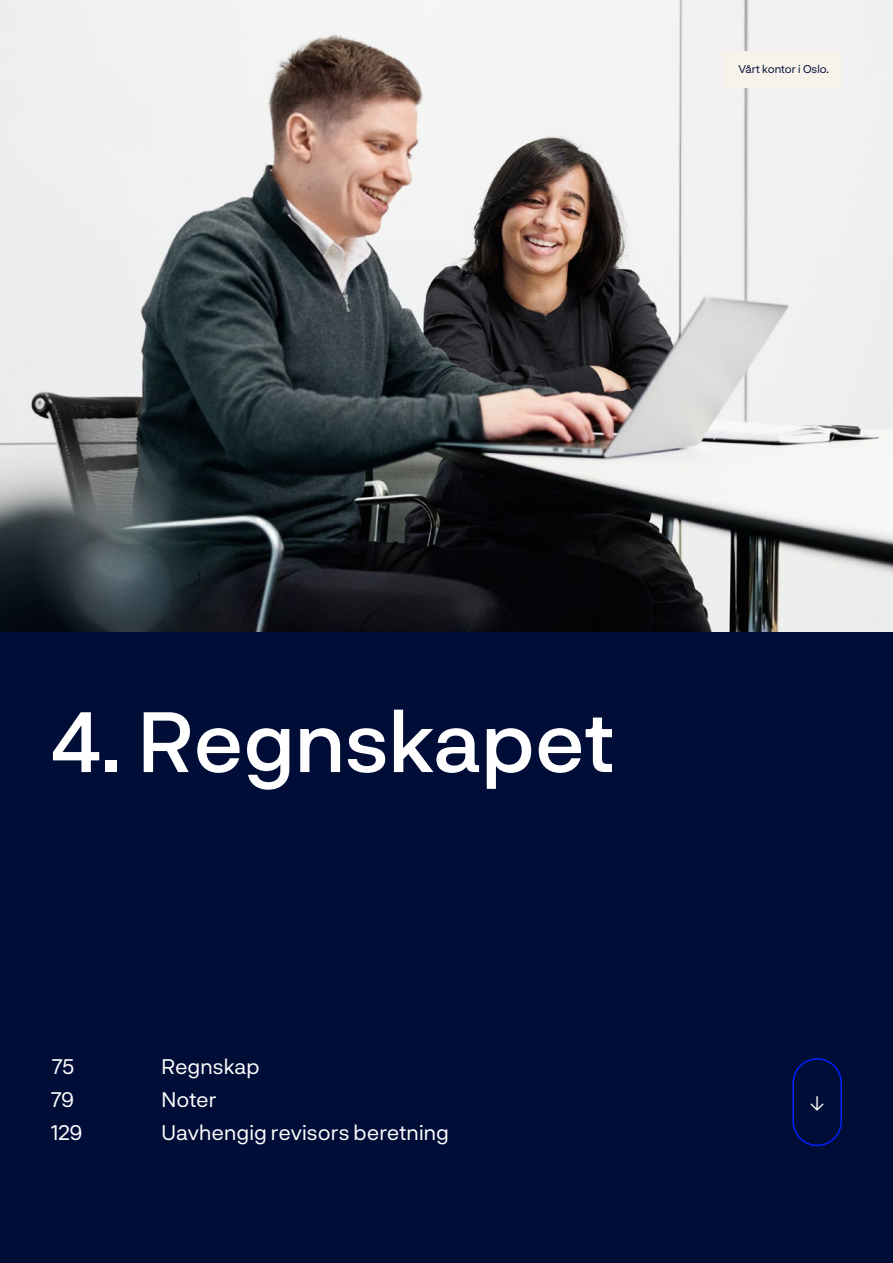
<style>
.page{position:relative;width:893px;height:1263px;background:#000d36}
.page>*{position:absolute;margin:0;border:0;box-sizing:border-box;transform-origin:0 0}
.t1{font:500 84px "Norges Bank";color:#fff}
.t2{font:21px "Norges Bank";color:#fff}
.Bildetekst{font:11.25px "Norges Bank";color:#000d36}
</style>
<div class="page">
<img style="left:0;top:0;width:893px;height:631px">
<div style="left:723px;top:51px;width:119px;height:36px;background:#f7f3eb"></div>
<div style="left:792px;top:1058px;width:50px;height:88px;border:2px solid #0021ff;border-radius:24px"></div>
<p class="Bildetekst" style="left:738px;top:61px;width:92px">Vårt kontor i Oslo.</p>
<h1 class="t1" style="left:51px;top:682px;width:566px">4. Regnskapet</h1>
<p class="t2" style="left:52px;top:1052px;width:23px">75</p>
<p class="t2" style="left:162px;top:1052px;width:100px">Regnskap</p>
<p class="t2" style="left:51px;top:1085px;width:24px">79</p>
<p class="t2" style="left:162px;top:1085px;width:57px">Noter</p>
<p class="t2" style="left:51px;top:1118px;width:33px">129</p>
<p class="t2" style="left:162px;top:1118px;width:289px">Uavhengig revisors beretning</p>
<p class="t2" style="left:834px;top:1095px;width:19px;rotate:90deg">→</p>
</div>
